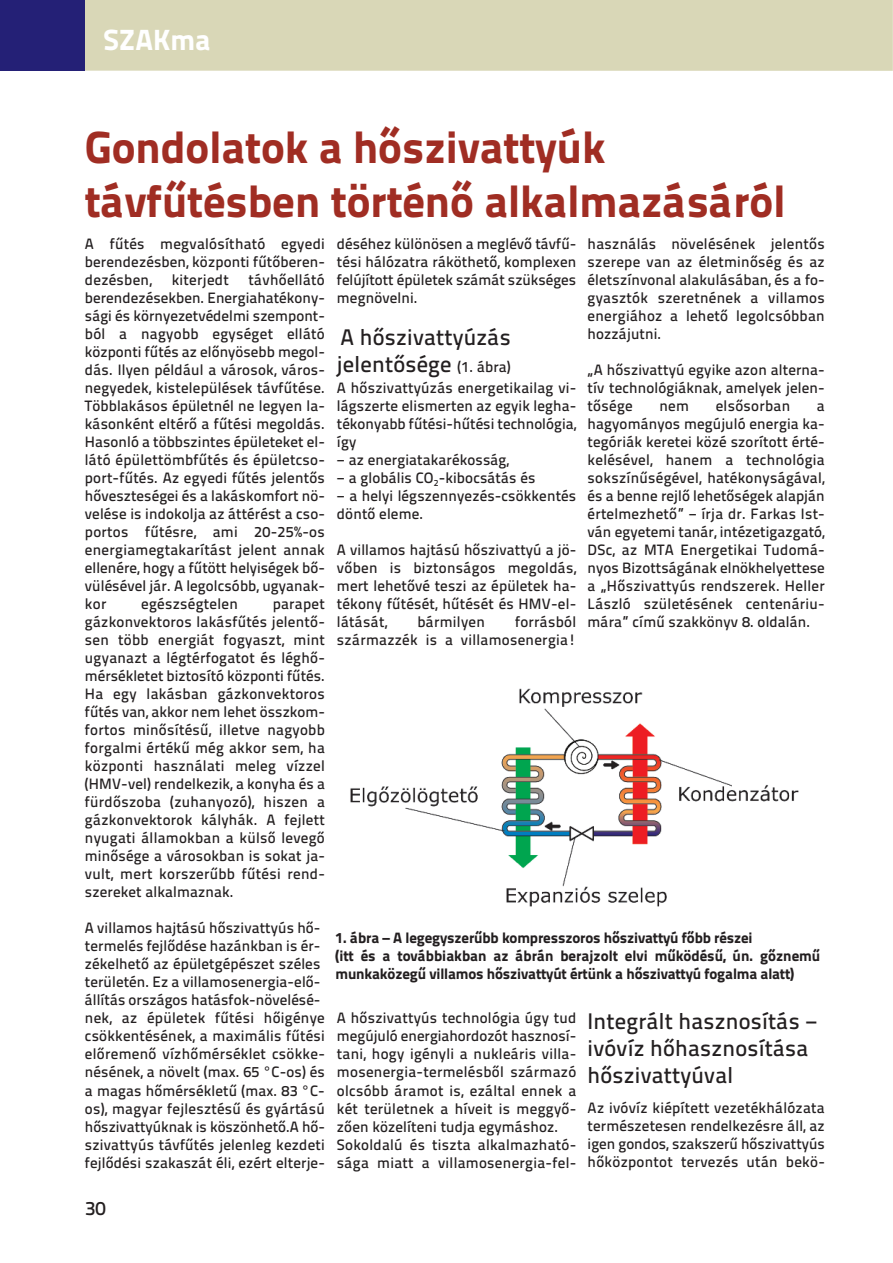
<style>
.page{position:relative;width:893px;height:1263px;background:#fff}
.page>*{position:absolute;margin:0;border:0;box-sizing:border-box;transform-origin:0 0}
.t1{font:45px/54px "Titillium Text Heavvy";color:#a02d23}
.t2{font:29.25px "Titillium Text Heavvy";color:#fff}
.t3{font:500 22.5px/27px "Titillium Text";letter-spacing:.01em;color:#231f20}
.t4{font:500 19.5px "Titillium Text";color:#231f20}
.t5{font:500 15px/18px "Titillium Text";letter-spacing:.01em;color:#231f20;text-align:justify}
.t6{font:15px/18px "Titillium Text Heavvy";letter-spacing:-.01em;color:#231f20}
.s1{font-size:15px}
</style>
<div class="page">
<div style="left:0;top:0;width:893px;height:71px;background:#d9d7b7"></div>
<div style="left:0;top:0;width:85px;height:71px;background:#242076"></div>
<img style="left:350px;top:688px;width:449px;height:219px">
<h2 class="t2" style="left:103px;top:29px;width:109px">SZAKma</h2>
<h1 class="t1" style="left:85px;top:125px;width:702px">Gondolatok a hőszivattyúk távfűtésben történő alkalmazásáról</h1>
<p class="t5" style="left:85px;top:237px;width:242px">A fűtés megvalósítható egyedi berendezésben, központi fűtőberen&shy;dezésben,</p>
<p class="t5" style="left:85px;top:273px;width:242px;text-indent:164px">távhőellátó berendezésekben. Energiahatékony&shy;sági és környezetvédelmi szempont&shy;ból a nagyobb egységet ellátó központi fűtés az előnyösebb megol&shy;dás. Ilyen például a városok, város&shy;negyedek, kistelepülések távfűtése.<br>Többlakásos épületnél ne legyen la&shy;kásonként eltérő a fűtési megoldás.<br>Hasonló a többszintes épületeket el&shy;látó épülettömbfűtés és épületcso&shy;port-fűtés. Az egyedi fűtés jelentős hőveszteségei és a lakáskomfort nö&shy;velése is indokolja az áttérést a cso&shy;portos fűtésre, ami 20-25%-os energiamegtakarítást jelent annak ellenére, hogy a fűtött helyiségek bő&shy;vülésével jár. A legolcsóbb, ugyanak&shy;kor</p>
<p class="t5" style="left:172px;top:273px;width:59px">kiterjedt</p>
<p class="t5" style="left:141px;top:597px;width:98px">egészségtelen</p>
<p class="t5" style="left:85px;top:597px;width:242px;text-indent:188px">parapet gázkonvektoros lakásfűtés jelentő&shy;sen több energiát fogyaszt, mint ugyanazt a légtérfogatot és léghő&shy;mérsékletet biztosító központi fűtés.<br>Ha egy lakásban gázkonvektoros fűtés van, akkor nem lehet összkom&shy;fortos minősítésű, illetve nagyobb forgalmi értékű még akkor sem, ha központi használati meleg vízzel (HMV-vel) rendelkezik, a konyha és a fürdőszoba (zuhanyozó), hiszen a gázkonvektorok kályhák. A fejlett nyugati államokban a külső levegő minősége a városokban is sokat ja&shy;vult, mert korszerűbb fűtési rend&shy;szereket alkalmaznak.</p>
<p class="t5" style="left:85px;top:921px;width:242px;text-align:left">A villamos hajtású hőszivattyús hő&shy;termelés fejlődése hazánkban is ér&shy;zékelhető az épületgépészet széles területén. Ez a villamosenergia-elő&shy;állítás országos hatásfok-növelésé&shy;nek, az épületek fűtési hőigénye csökkentésének, a maximális fűtési előremenő vízhőmérséklet csökke&shy;nésének, a növelt (max. 65 °C-os) és a magas hőmérsékletű (max. 83 °C&shy;os), magyar fejlesztésű és gyártású hőszivattyúknak is köszönhető.A hő&shy;szivattyús távfűtés jelenleg kezdeti fejlődési szakaszát éli, ezért elterje-</p>
<p class="t5" style="left:337px;top:237px;width:241px">déséhez különösen a meglévő távfű&shy;tési hálózatra ráköthető, komplexen felújított épületek számát szükséges megnövelni.</p>
<h3 class="t3" style="left:337px;top:326px;width:175px">A hőszivattyúzás jelentősége <span class="s1">(1. ábra)</span></h3>
<p class="t5" style="left:337px;top:381px;width:241px;text-align:left">A hőszivattyúzás energetikailag vi&shy;lágszerte elismerten az egyik legha&shy;tékonyabb fűtési-hűtési technológia, így<br>− az energiatakarékosság,<br>− a globális CO<sub>2</sub>-kibocsátás és<br>− a helyi légszennyezés-csökkentés döntő eleme.</p>
<p class="t5" style="left:337px;top:543px;width:241px">A villamos hajtású hőszivattyú a jö&shy;vőben is biztonságos megoldás, mert lehetővé teszi az épületek ha&shy;tékony fűtését, hűtését és HMV-el&shy;látását,</p>
<p class="t5" style="left:337px;top:615px;width:241px;text-align:right">forrásból<br>származzék is a villamosenergia!</p>
<p class="t5" style="left:417px;top:615px;width:69px">bármilyen</p>
<p class="t5" style="left:588px;top:237px;width:239px">használás növelésének jelentős szerepe van az életminőség és az életszínvonal alakulásában, és a fo&shy;gyasztók szeretnének a villamos energiához a lehető legolcsóbban hozzájutni.</p>
<p class="t5" style="left:588px;top:363px;width:239px">„A hőszivattyú egyike azon alterna&shy;tív technológiáknak, amelyek jelen&shy;tősége</p>
<p class="t5" style="left:659px;top:399px;width:31px">nem</p>
<p class="t5" style="left:716px;top:399px;width:76px">elsősorban</p>
<p class="t5" style="left:588px;top:399px;width:239px;text-indent:229px">a hagyományos megújuló energia ka&shy;tegóriák keretei közé szorított érté&shy;kelésével, hanem a technológia sokszínűségével, hatékonyságával, és a benne rejlő lehetőségek alapján értelmezhető” − írja dr. Farkas Ist&shy;ván egyetemi tanár, intézetigazgató, DSc, az MTA Energetikai Tudomá&shy;nyos Bizottságának elnökhelyettese a „Hőszivattyús rendszerek. Heller László születésének centenáriu&shy;mára” című szakkönyv 8. oldalán.</p>
<p class="t6" style="left:335px;top:930px;width:486px">1. ábra – A legegyszerűbb kompresszoros hőszivattyú főbb részei<br>(itt és a továbbiakban az ábrán berajzolt elvi működésű, ún. gőznemű munkaközegű villamos hőszivattyút értünk a hőszivattyú fogalma alatt)</p>
<p class="t5" style="left:337px;top:1011px;width:241px;text-align:left">A hőszivattyús technológia úgy tud megújuló energiahordozót hasznosí&shy;tani, hogy igényli a nukleáris villa&shy;mosenergia-termelésből származó olcsóbb áramot is, ezáltal ennek a két területnek a híveit is meggyő&shy;zően közelíteni tudja egymáshoz.<br>Sokoldalú és tiszta alkalmazható&shy;sága miatt a villamosenergia-fel-</p>
<h3 class="t3" style="left:588px;top:1010px;width:231px">Integrált hasznosítás − ivóvíz hőhasznosítása hőszivattyúval</h3>
<p class="t5" style="left:588px;top:1100px;width:239px">Az ivóvíz kiépített vezetékhálózata természetesen rendelkezésre áll, az igen gondos, szakszerű hőszivattyús hőközpontot tervezés után bekö-</p>
<h3 class="t4" style="left:85px;top:1201px;width:22px">30</h3>
</div>
